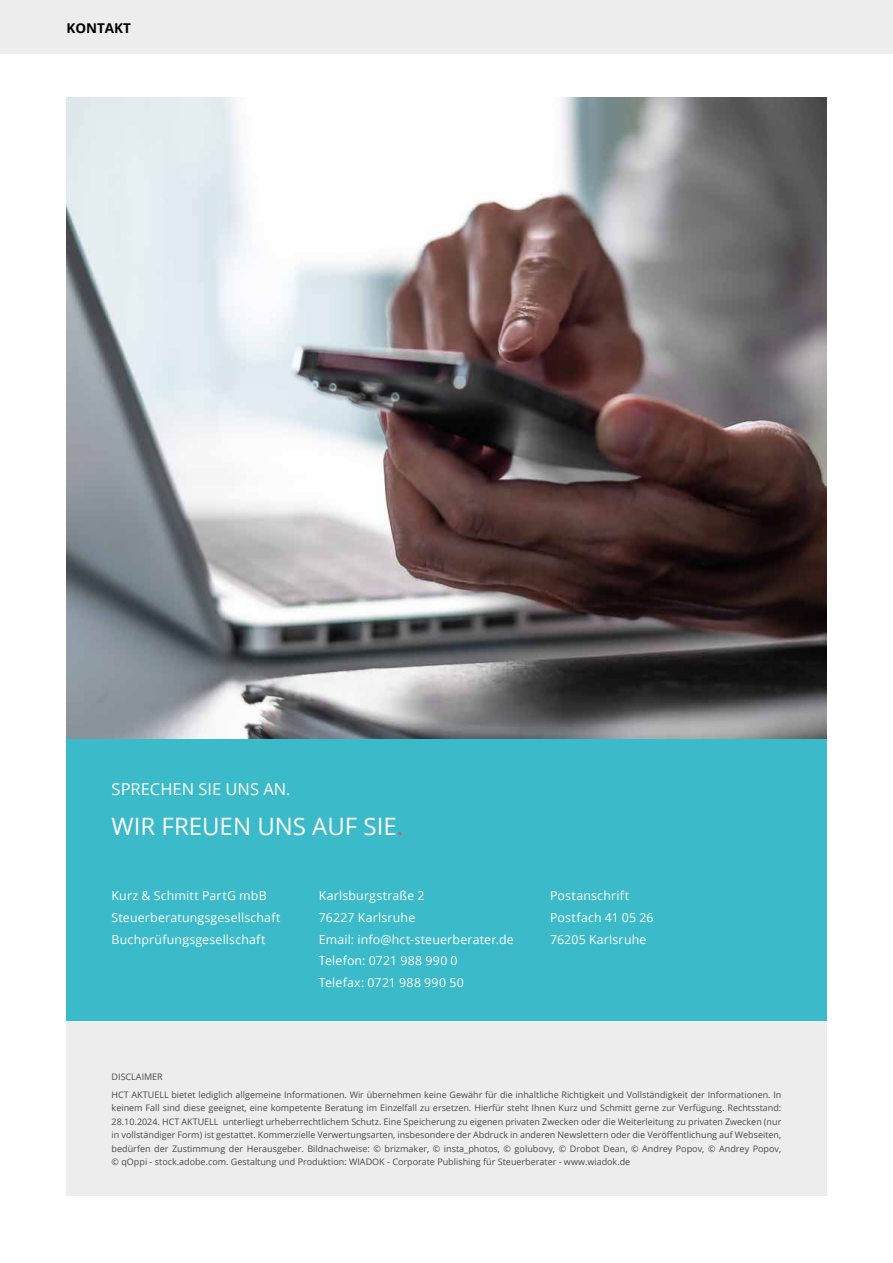
<style>
.page{position:relative;width:893px;height:1263px;background:#fff}
.page>*{position:absolute;margin:0;border:0;box-sizing:border-box;transform-origin:0 0}
.t1{font:24px "Open Sans";color:#fff}
.t2{font:16.5px "Open Sans";color:#fff}
.t3{font:700 13.5px "Open Sans";color:#000}
.t4{font:12.3px/21.8px "Open Sans";letter-spacing:.015em;color:#fff}
.t5{font:9px/13.5px "Open Sans";color:#4a4a49}
.s1{color:#e34285}
</style>
<div class="page">
<img style="left:66px;top:98px;width:760px;height:641px">
<div style="left:66px;top:739px;width:760px;height:282px;background:#3bbac9"></div>
<div style="left:66px;top:1021px;width:760px;height:174px;background:#ededed"></div>
<div style="left:0;top:0;width:893px;height:54px;background:#ededed"></div>
<h3 class="t3" style="left:66px;top:19px;width:66px">KONTAKT</h3>
<h2 class="t2" style="left:112px;top:777px;width:181px">SPRECHEN SIE UNS AN.</h2>
<h1 class="t1" style="left:112px;top:810px;width:293px">WIR FREUEN UNS AUF SIE<span class="s1">.</span></h1>
<h3 class="t4" style="left:112px;top:885px;width:170px">Kurz &amp; Schmitt PartG mbB<br>Steuerberatungsgesellschaft<br>Buchprüfungsgesellschaft</h3>
<h3 class="t4" style="left:319px;top:885px;width:196px">Karlsburgstraße 2<br>76227 Karlsruhe<br>Email: info@hct-steuerberater.de<br>Telefon: 0721 988 990 0<br>Telefax: 0721 988 990 50</h3>
<h3 class="t4" style="left:550px;top:885px;width:105px">Postanschrift<br>Postfach 41 05 26<br>76205 Karlsruhe</h3>
<p class="t5" style="left:112px;top:1068px;width:671px;line-height:17.7px">DISCLAIMER<br>HCT AKTUELL bietet lediglich allgemeine Informationen. Wir übernehmen keine Gewähr für die inhaltliche Richtigkeit und Vollständigkeit der Informationen. In</p>
<p class="t5" style="left:112px;top:1101px;width:671px;text-align:justify">keinem Fall sind diese geeignet, eine kompetente Beratung im Einzelfall zu ersetzen. Hierfür steht Ihnen Kurz und Schmitt gerne zur Verfügung. Rechtsstand:<br>28.10.2024. HCT AKTUELL unterliegt urheberrechtlichem Schutz. Eine Speicherung zu eigenen privaten Zwecken oder die Weiterleitung zu privaten Zwecken (nur in vollständiger Form) ist gestattet. Kommerzielle Verwertungsarten, insbesondere der Abdruck in anderen Newslettern oder die Veröffentlichung auf Webseiten, bedürfen der Zustimmung der Herausgeber. Bildnachweise: © brizmaker, © insta_photos, © golubovy, © Drobot Dean, © Andrey Popov, © Andrey Popov, © qOppi - stock.adobe.com. Gestaltung und Produktion: WIADOK - Corporate Publishing für Steuerberater - www.wiadok.de</p>
</div>
